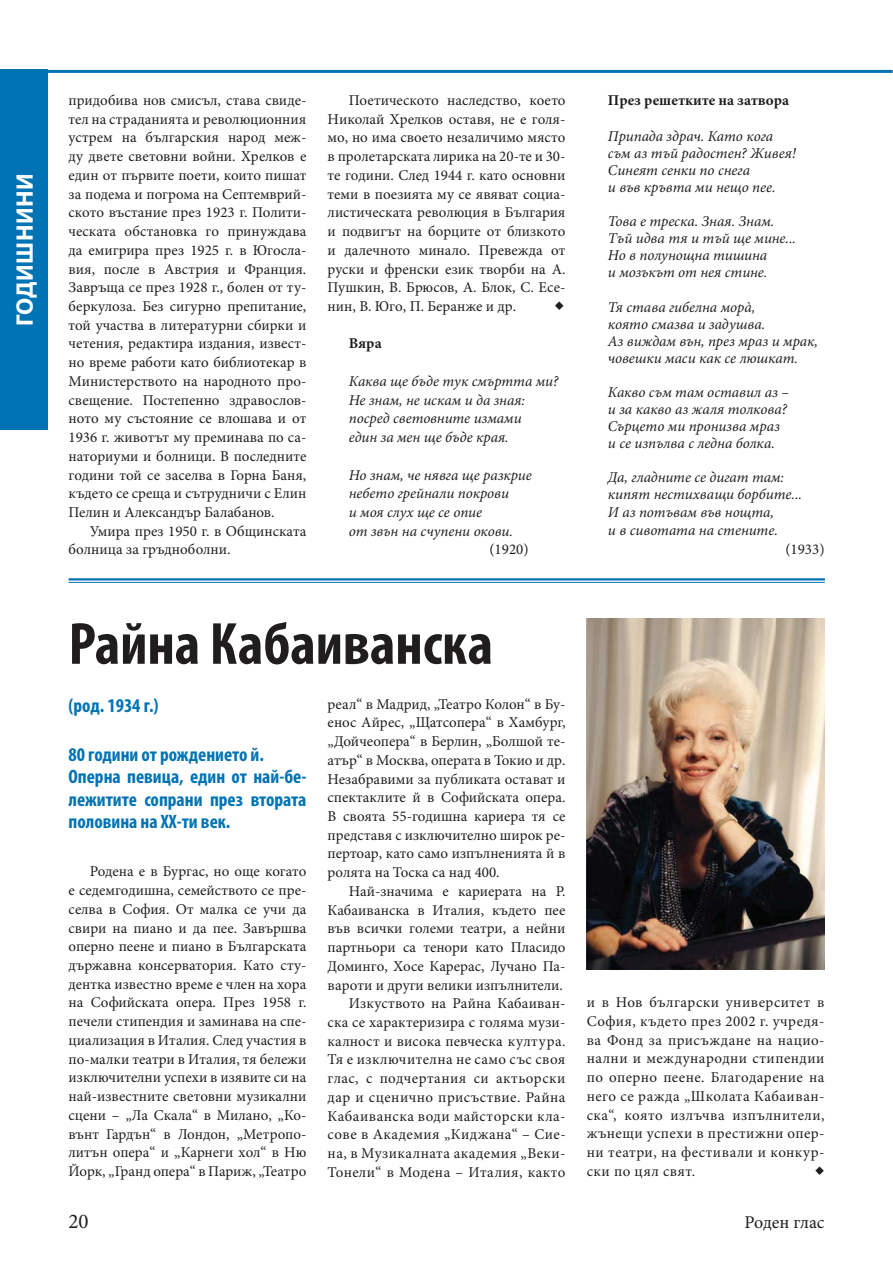
<style>
.page{position:relative;width:893px;height:1263px;background:#fff}
.page>*{position:absolute;margin:0;border:0;box-sizing:border-box;transform-origin:0 0}
.t1{font:700 condensed 59.85px "Myriad Pro";color:#201d1d}
.t2{font:700 24px "Myriad Pro";letter-spacing:.02em;color:#fff}
.t3{font:21px "Minion Pro";color:#201d1d}
.t4{font:700 condensed 19.5px/22.5px "Myriad Pro";color:#0073b4}
.t5{font:18px "Minion Pro";letter-spacing:-.005em;color:#201d1d}
.t6{font:15px/18.8px "Minion Pro";letter-spacing:.01em;color:#201d1d;text-align:justify}
.t7{font:italic 15px/17.1px "Minion Pro";color:#201d1d}
.t8{font:700 15px "Minion Pro";color:#201d1d}
</style>
<div class="page">
<hr style="left:0;top:70px;width:892px;height:3px;background:#0073b4">
<div style="left:0;top:70px;width:47px;height:360px;background:#0073b4"></div>
<img style="left:587px;top:619px;width:237px;height:350px">
<hr style="left:69px;top:578px;width:756px;height:3px;background:#0073b4">
<hr style="left:69px;top:582px;width:756px;height:1px;background:#0073b4">
<h2 class="t2" style="left:11px;top:326px;width:154px;rotate:-90deg">ГОДИШНИНИ</h2>
<p class="t6" style="left:69px;top:90px;width:239px">придобива нов смисъл, става свиде&shy;тел на страданията и революционния устрем на българския народ меж&shy;ду двете световни войни. Хрелков е един от първите поети, които пишат за подема и погрома на Септемврий&shy;ското въстание през 1923 г. Полити&shy;ческата обстановка го принуждава да емигрира през 1925 г. в Югосла&shy;вия, после в Австрия и Франция.<br>Завръща се през 1928 г., болен от ту&shy;беркулоза. Без сигурно препитание, той участва в литературни сбирки и четения, редактира издания, извест&shy;но време работи като библиотекар в Министерството на народното про&shy;свещение. Постепенно здравослов&shy;ното му състояние се влошава и от 1936 г. животът му преминава по са&shy;наториуми и болници. В последните години той се заселва в Горна Баня, където се среща и сътрудничи с Елин Пелин и Александър Балабанов.</p>
<p class="t6" style="left:69px;top:521px;width:239px;text-indent:21px">Умира през 1950 г. в Общинската болница за гръдноболни.</p>
<p class="t6" style="left:328px;top:90px;width:239px;text-indent:21px">Поетическото наследство, което Николай Хрелков оставя, не е голя&shy;мо, но има своето незаличимо място в пролетарската лирика на 20-те и 30- те години. След 1944 г. като основни теми в поезията му се явяват социа&shy;листическата революция в България и подвигът на борците от близкото и далечното минало. Превежда от руски и френски език творби на А.<br>Пушкин, В. Брюсов, А. Блок, С. Есе&shy;нин, В. Юго, П. Беранже и др.</p>
<h3 class="t3" style="left:554px;top:291px;width:11px">◆</h3>
<p class="t8" style="left:349px;top:335px;width:34px">Вяра</p>
<p class="t7" style="left:349px;top:371px;width:211px;line-height:18.8px">Каква ще бъде тук смъртта ми?<br>Не знам, не искам и да зная: посред световните измами<br>един за мен ще бъде края.</p>
<p class="t7" style="left:349px;top:465px;width:184px;line-height:18.8px">Но знам, че нявга ще разкрие небето грейнали покрови<br>и моя слух ще се опие<br>от звън на счупени окови.</p>
<p class="t6" style="left:489px;top:540px;width:41px">(1920)</p>
<p class="t8" style="left:608px;top:91px;width:183px">През решетките на затвора</p>
<p class="t7" style="left:608px;top:127px;width:189px">Припада здрач. Като кога съм аз тъй радостен? Живея!<br>Синеят сенки по снега<br>и във кръвта ми нещо пее.</p>
<p class="t7" style="left:608px;top:213px;width:190px">Това е треска. Зная. Знам.<br>Тъй идва тя и тъй ще мине...<br>Но в полунощна тишина<br>и мозъкът от нея стине.</p>
<p class="t7" style="left:608px;top:298px;width:211px">Тя става гибелна морà,<br>която смазва и задушва.<br>Аз виждам вън, през мраз и мрак, човешки маси как се люшкат.</p>
<p class="t7" style="left:608px;top:383px;width:182px">Какво съм там оставил аз – и за какво аз жаля толкова?<br>Сърцето ми пронизва мраз и се изпълва с ледна болка.</p>
<p class="t7" style="left:608px;top:469px;width:196px">Да, гладните се дигат там: кипят нестихващи борбите...<br>И аз потъвам във нощта,</p>
<p class="t7" style="left:608px;top:522px;width:171px">и в сивотата на стените.</p>
<p class="t6" style="left:785px;top:539px;width:41px">(1933)</p>
<h1 class="t1" style="left:69px;top:608px;width:426px">Райна Кабаиванска</h1>
<h3 class="t4" style="left:69px;top:694px;width:92px">(род. 1934 г.)</h3>
<h3 class="t4" style="left:69px;top:743px;width:239px">80 години от рождението й.<br>Оперна певица, един от най-бе&shy;лежитите сопрани през втората половина на XX-ти век.</h3>
<p class="t6" style="left:69px;top:862px;width:239px;text-indent:21px">Родена е в Бургас, но още когато е седемгодишна, семейството се пре&shy;селва в София. От малка се учи да свири на пиано и да пее. Завършва оперно пеене и пиано в Българската държавна консерватория. Като сту&shy;дентка известно време е член на хора на Софийската опера. През 1958 г. печели стипендия и заминава на спе&shy;циализация в Италия. След участия в по-малки театри в Италия, тя бележи изключителни успехи в изявите си на най-известните световни музикални сцени – „Ла Скала“ в Милано, „Ко&shy;вънт Гардън“ в Лондон, „Метропо&shy;литън опера“ и „Карнеги хол“ в Ню Йорк, „Гранд опера“ в Париж, „Театро</p>
<p class="t6" style="left:328px;top:694px;width:239px">реал“ в Мадрид, „Театро Колон“ в Бу&shy;енос Айрес, „Щатсопера“ в Хамбург, „Дойчеопера“ в Берлин, „Болшой те&shy;атър“ в Москва, операта в Токио и др.<br>Незабравими за публиката остават и спектаклите й в Софийската опера.<br>В своята 55-годишна кариера тя се представя с изключително широк ре&shy;пертоар, като само изпълненията й в ролята на Тоска са над 400.</p>
<p class="t6" style="left:328px;top:881px;width:239px;text-align:right">Най-значима е кариерата на Р.<br>Кабаиванска в Италия, където пее във всички големи театри, а нейни партньори са тенори като Пласидо Доминго, Хосе Карерас, Лучано Па&shy;вароти и други велики изпълнители.<br>Изкуството на Райна Кабаиван&shy;ска се характеризира с голяма музи&shy;калност и висока певческа култура.<br>Тя е изключителна не само със своя глас, с подчертания си актьорски дар и сценично присъствие. Райна Кабаиванска води майсторски кла&shy;сове в Академия „Киджана“ – Сие&shy;на, в Музикалната академия „Веки-Тонели“ в Модена – Италия, както</p>
<p class="t6" style="left:587px;top:993px;width:239px">и в Нов български университет в София, където през 2002 г. учредя&shy;ва Фонд за присъждане на нацио&shy;нални и международни стипендии по оперно пеене. Благодарение на него се ражда „Школата Кабаиван&shy;ска“, която излъчва изпълнители, жънещи успехи в престижни опер&shy;ни театри, на фестивали и конкур&shy;ски по цял свят.</p>
<h3 class="t3" style="left:815px;top:1156px;width:11px">◆</h3>
<h3 class="t3" style="left:69px;top:1209px;width:22px">20</h3>
<p class="t5" style="left:744px;top:1211px;width:81px">Роден глас</p>
</div>
